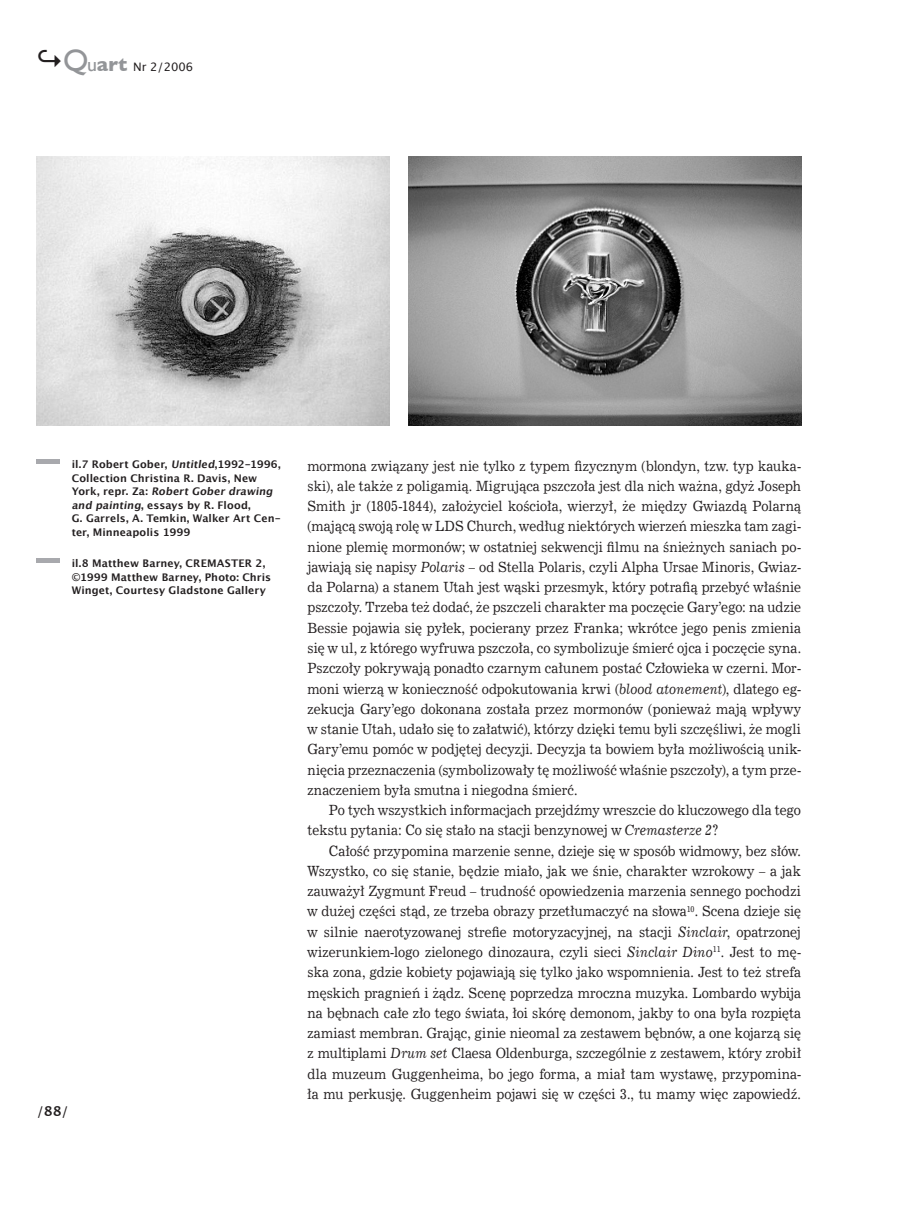
<style>
.page{position:relative;width:913px;height:1211px;background:#fff}
.page>*{position:absolute;margin:0;border:0;box-sizing:border-box;transform-origin:0 0}
.t1{font:14.1px "News 702 EU";letter-spacing:.005em;color:#231f20;scale:.89 1}
.t2{font:13.5px "Lucida Grande";color:#231f20}
.t3{font:11.7px "Lucida Grande";color:#231f20}
.t4{font:700 10.5px/13.5px "Lucida Grande";letter-spacing:.01em;color:#231f20}
.s1{font-weight:700;font-size:27px}
.s2{font-family:"Gill Sans";font-size:30.9px;color:#939598}
.s3{font-family:"Gill Sans";font-size:19.8px;color:#939598}
.s4{font-family:"Gill Sans";font-weight:700;font-size:19.8px;color:#939598}
.s5{font-weight:700}
.s6{font-style:italic}
</style>
<div class="page">
<img style="left:408px;top:156px;width:393px;height:269px">
<img style="left:36px;top:156px;width:353px;height:269px">
<hr style="left:36px;top:459px;width:24px;height:4px;background:#a8a9ad">
<hr style="left:36px;top:558px;width:24px;height:4px;background:#a8a9ad">
<p class="t3" style="left:36px;top:60px;width:159px"><span class="s1">↪</span><span class="s2">Q</span><span class="s3">u</span><span class="s4">art</span> Nr 2/2006</p>
<p class="t4" style="left:72px;top:457px;width:211px">il.7 Robert Gober, Untitled,1992-1996, Collection Christina R. Davis, New<br>Yo r k , re p r. Z a : Robert Gober drawing and painting, essays by R. Flood,<br>G. Garrels, A. Temkin, Walker Art Cen&shy;ter, Minneapolis 1999</p>
<p class="t4" style="left:72px;top:556px;width:201px">il.8 Matthew Barney, CREMASTER 2, ©1999 Matthew Barney, Photo: Chris<br>Winget, Courtesy Gladstone Gallery</p>
<p class="t2" style="left:37px;top:1102px;width:33px">/<span class="s5">88</span>/</p>
<p class="t1" style="left:307px;top:456px;width:556px">mormona związany jest nie tylko z typem fizycznym (blondyn, tzw. typ kauka-</p>
<p class="t1" style="left:307px;top:477px;width:556px">ski), ale także z poligamią. Migrująca pszczoła jest dla nich ważna, gdyż Joseph</p>
<p class="t1" style="left:307px;top:497px;width:556px">Smith jr (1805-1844), założyciel kościoła, wierzył, że między Gwiazdą Polarną</p>
<p class="t1" style="left:307px;top:517px;width:556px">(mającą swoją rolę w LDS Church, według niektórych wierzeń mieszka tam zagi-</p>
<p class="t1" style="left:307px;top:537px;width:556px">nione plemię mormonów; w ostatniej sekwencji filmu na śnieżnych saniach po-</p>
<p class="t1" style="left:307px;top:558px;width:556px">jawiają się napisy <span class="s6">Polaris</span> – od Stella Polaris, czyli Alpha Ursae Minoris, Gwiaz-</p>
<p class="t1" style="left:307px;top:578px;width:556px">da Polarna) a stanem Utah jest wąski przesmyk, który potrafią przebyć właśnie</p>
<p class="t1" style="left:307px;top:598px;width:556px">pszczoły. Trzeba też dodać, że pszczeli charakter ma poczęcie Gary’ego: na udzie</p>
<p class="t1" style="left:307px;top:618px;width:556px">Bessie pojawia się pyłek, pocierany przez Franka; wkrótce jego penis zmienia</p>
<p class="t1" style="left:307px;top:639px;width:556px">się w ul, z którego wyfruwa pszczoła, co symbolizuje śmierć ojca i poczęcie syna.</p>
<p class="t1" style="left:307px;top:659px;width:556px">Pszczoły pokrywają ponadto czarnym całunem postać Człowieka w czerni. Mor-</p>
<p class="t1" style="left:307px;top:679px;width:556px">moni wierzą w konieczność odpokutowania krwi (<span class="s6">blood atonement</span>), dlatego eg-</p>
<p class="t1" style="left:307px;top:699px;width:556px">zekucja Gary’ego dokonana została przez mormonów (ponieważ mają wpływy</p>
<p class="t1" style="left:307px;top:720px;width:556px">w stanie Utah, udało się to załatwić), którzy dzięki temu byli szczęśliwi, że mogli</p>
<p class="t1" style="left:307px;top:740px;width:556px">Gary’emu pomóc w podjętej decyzji. Decyzja ta bowiem była możliwością unik-</p>
<p class="t1" style="left:307px;top:760px;width:556px">nięcia przeznaczenia (symbolizowały tę możliwość właśnie pszczoły), a tym prze-</p>
<p class="t1" style="left:307px;top:780px;width:305px">znaczeniem była smutna i niegodna śmierć.</p>
<p class="t1" style="left:329px;top:801px;width:532px">Po tych wszystkich informacjach przejdźmy wreszcie do kluczowego dla tego</p>
<p class="t1" style="left:307px;top:821px;width:463px">tekstu pytania: Co się stało na stacji benzynowej w <span class="s6">Cremasterze 2</span>?</p>
<p class="t1" style="left:329px;top:841px;width:532px">Całość przypomina marzenie senne, dzieje się w sposób widmowy, bez słów.</p>
<p class="t1" style="left:307px;top:861px;width:556px">Wszystko, co się stanie, będzie miało, jak we śnie, charakter wzrokowy – a jak</p>
<p class="t1" style="left:307px;top:882px;width:556px">zauważył Zygmunt Freud – trudność opowiedzenia marzenia sennego pochodzi</p>
<p class="t1" style="left:307px;top:902px;width:556px">w dużej części stąd, ze trzeba obrazy przetłumaczyć na słowa<sup>10</sup>. Scena dzieje się</p>
<p class="t1" style="left:307px;top:922px;width:556px">w silnie naerotyzowanej strefie motoryzacyjnej, na stacji <span class="s6">Sinclair</span>, opatrzonej</p>
<p class="t1" style="left:307px;top:942px;width:556px">wizerunkiem-logo zielonego dinozaura, czyli sieci <span class="s6">Sinclair Dino</span><sup>11</sup>. Jest to mę-</p>
<p class="t1" style="left:307px;top:963px;width:556px">ska zona, gdzie kobiety pojawiają się tylko jako wspomnienia. Jest to też strefa</p>
<p class="t1" style="left:307px;top:983px;width:556px">męskich pragnień i żądz. Scenę poprzedza mroczna muzyka. Lombardo wybija</p>
<p class="t1" style="left:307px;top:1003px;width:556px">na bębnach całe zło tego świata, łoi skórę demonom, jakby to ona była rozpięta</p>
<p class="t1" style="left:307px;top:1023px;width:556px">zamiast membran. Grając, ginie nieomal za zestawem bębnów, a one kojarzą się</p>
<p class="t1" style="left:307px;top:1044px;width:556px">z multiplami <span class="s6">Drum set</span> Claesa Oldenburga, szczególnie z zestawem, który zrobił</p>
<p class="t1" style="left:307px;top:1064px;width:556px">dla muzeum Guggenheima, bo jego forma, a miał tam wystawę, przypomina-</p>
<p class="t1" style="left:307px;top:1084px;width:556px">ła mu perkusję. Guggenheim pojawi się w części 3., tu mamy więc zapowiedź.</p>
</div>
